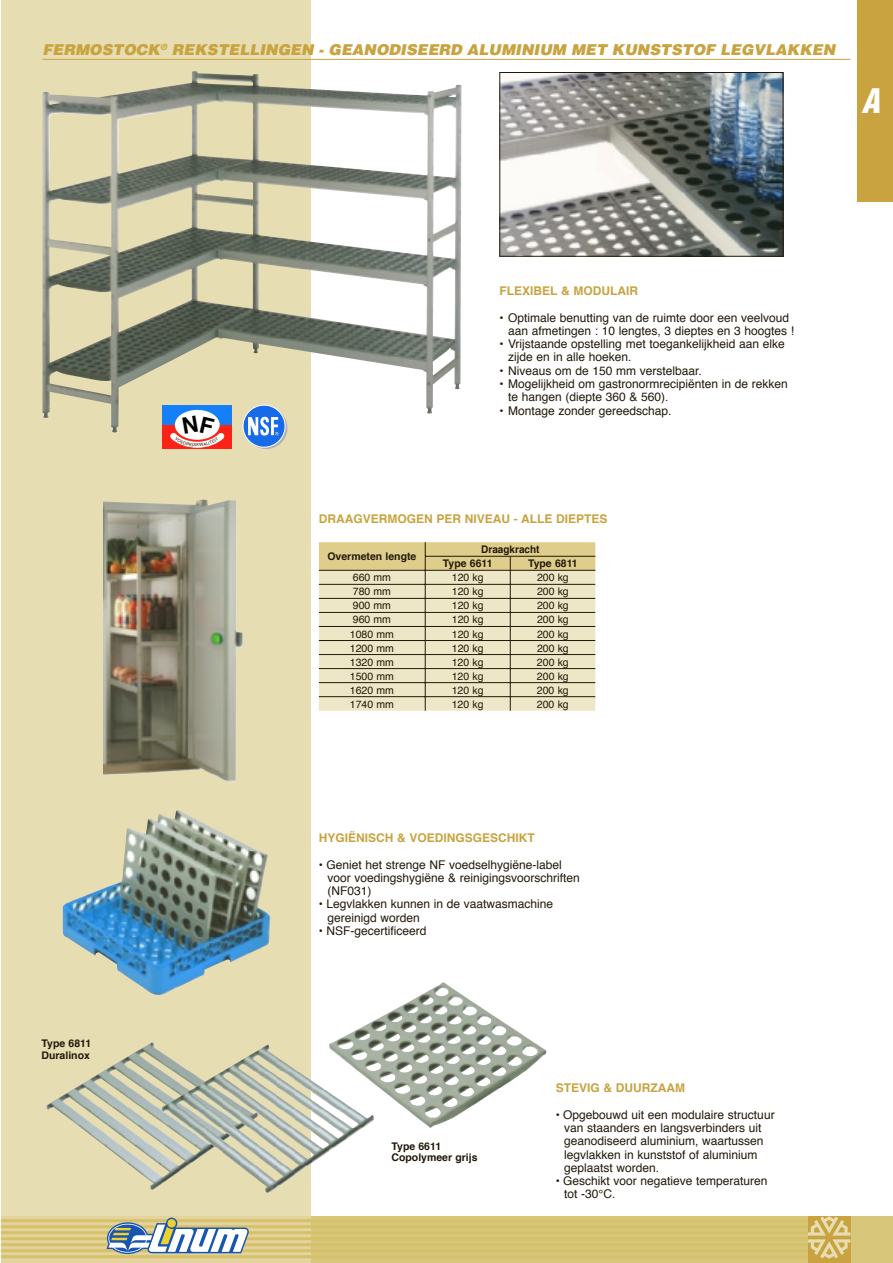
<style>
.page{position:relative;width:893px;height:1263px;background:#fff}
.page>*{position:absolute;margin:0;border:0;box-sizing:border-box;transform-origin:0 0}
.t1{font:italic 900 condensed 33px "Helvetica LT Std";color:#fff}
.t2{font:italic 900 15px "Helvetica";color:#c8a33f}
.t3{font:12px/13.2px "Helvetica";color:#22190a}
.t4{font:700 12px "Helvetica";color:#c8a33f}
.t5{font:10.5px "Helvetica";color:#22190a}
.t6{font:700 10.5px/11.6px "Helvetica";color:#22190a}
.t7{font:700 10.5px/14.1px "Helvetica";color:#22190a;scale:.95 1}
.t8{font:4.2px "Helvetica";color:#22190a}
</style>
<div class="page">
<div style="left:1px;top:0;width:309px;height:1225px;background:#e7ddb2"></div>
<div style="left:310px;top:1216px;width:583px;height:47px;background:#d8c77a"></div>
<div style="left:1px;top:1216px;width:309px;height:47px;background:#e3d49d"></div>
<hr style="left:1px;top:1219px;width:811px;height:3px;background:#d6c06a">
<hr style="left:1px;top:1225px;width:811px;height:3px;background:#d6c06a">
<hr style="left:1px;top:1231px;width:811px;height:3px;background:#d6c06a">
<hr style="left:1px;top:1237px;width:811px;height:3px;background:#d6c06a">
<hr style="left:1px;top:1243px;width:811px;height:3px;background:#d6c06a">
<hr style="left:1px;top:1249px;width:811px;height:3px;background:#d6c06a">
<hr style="left:1px;top:1255px;width:811px;height:3px;background:#d6c06a">
<div style="left:808px;top:1216px;width:42px;height:47px;background:#c8a33f"></div>
<svg style="left:808px;top:1216px;width:42px;height:43px"></svg>
<svg style="left:106px;top:1217px;width:143px;height:37px"></svg>
<div style="left:857px;top:0;width:36px;height:202px;background:#c8a33f"></div>
<hr style="left:43px;top:59px;width:807px;height:1px;background:#c8a33f">
<img style="left:42px;top:71px;width:420px;height:361px">
<img style="left:501px;top:74px;width:280px;height:180px">
<div style="left:499px;top:72px;width:284px;height:184px;border:1px solid #22190a"></div>
<svg style="left:319px;top:542px;width:276px;height:169px;background:#ddd4b0"></svg>
<img style="left:104px;top:499px;width:139px;height:283px">
<img style="left:62px;top:810px;width:208px;height:185px">
<img style="left:47px;top:1042px;width:114px;height:148px">
<img style="left:161px;top:1044px;width:201px;height:149px">
<img style="left:329px;top:982px;width:217px;height:146px">
<div style="left:162px;top:405px;width:70px;height:20px;background:#157ff7"></div>
<div style="left:162px;top:425px;width:70px;height:24px;background:#fc2216"></div>
<div style="left:175px;top:410px;width:45px;height:30px;background:#fff;border-radius:50%"></div>
<svg style="left:243px;top:405px;width:46px;height:44px"></svg>
<svg style="left:170px;top:416px;width:54px;height:32px"></svg>
<p class="t2" style="left:43px;top:44px;width:794px">FERMOSTOCK<sup>®</sup> REKSTELLINGEN - GEANODISEERD ALUMINIUM MET KUNSTSTOF LEGVLAKKEN</p>
<h1 class="t1" style="left:862px;top:89px;width:20px">A</h1>
<p class="t8" style="left:197px;top:443px;width:4px">K</p>
<p class="t6" style="left:42px;top:1039px;width:51px">Type 6811<br>Duralinox</p>
<p class="t4" style="left:500px;top:286px;width:140px">FLEXIBEL &amp; MODULAIR</p>
<p class="t3" style="left:508px;top:312px;width:288px;text-indent:-9px">• Optimale benutting van de ruimte door een veelvoud aan afmetingen : 10 lengtes, 3 dieptes en 3 hoogtes !</p>
<p class="t3" style="left:508px;top:338px;width:278px;text-indent:-9px">• Vrijstaande opstelling met toegankelijkheid aan elke zijde en in alle hoeken.</p>
<p class="t3" style="left:500px;top:365px;width:204px">• Niveaus om de 150 mm verstelbaar.</p>
<p class="t3" style="left:508px;top:378px;width:281px;text-indent:-9px">• Mogelijkheid om gastronormrecipiënten in de rekken te hangen (diepte 360 &amp; 560).</p>
<p class="t3" style="left:500px;top:405px;width:173px">• Montage zonder gereedschap.</p>
<p class="t4" style="left:319px;top:514px;width:290px">DRAAGVERMOGEN PER NIVEAU - ALLE DIEPTES</p>
<p class="t6" style="left:327px;top:552px;width:90px">Overmeten lengte</p>
<p class="t7" style="left:443px;top:543px;width:103px;text-indent:38px">Draagkracht<br>Type 6611</p>
<p class="t6" style="left:528px;top:559px;width:51px">Type 6811</p>
<p class="t5" style="left:353px;top:573px;width:40px">660 mm</p>
<p class="t5" style="left:452px;top:573px;width:33px">120 kg</p>
<p class="t5" style="left:537px;top:573px;width:33px">200 kg</p>
<p class="t5" style="left:353px;top:587px;width:40px">780 mm</p>
<p class="t5" style="left:452px;top:587px;width:33px">120 kg</p>
<p class="t5" style="left:537px;top:587px;width:33px">200 kg</p>
<p class="t5" style="left:353px;top:601px;width:40px">900 mm</p>
<p class="t5" style="left:452px;top:601px;width:33px">120 kg</p>
<p class="t5" style="left:537px;top:601px;width:33px">200 kg</p>
<p class="t5" style="left:353px;top:615px;width:40px">960 mm</p>
<p class="t5" style="left:452px;top:615px;width:33px">120 kg</p>
<p class="t5" style="left:537px;top:615px;width:33px">200 kg</p>
<p class="t5" style="left:350px;top:629px;width:46px">1080 mm</p>
<p class="t5" style="left:452px;top:629px;width:33px">120 kg</p>
<p class="t5" style="left:537px;top:629px;width:33px">200 kg</p>
<p class="t5" style="left:350px;top:643px;width:46px">1200 mm</p>
<p class="t5" style="left:452px;top:643px;width:33px">120 kg</p>
<p class="t5" style="left:537px;top:643px;width:33px">200 kg</p>
<p class="t5" style="left:350px;top:657px;width:46px">1320 mm</p>
<p class="t5" style="left:452px;top:657px;width:33px">120 kg</p>
<p class="t5" style="left:537px;top:657px;width:33px">200 kg</p>
<p class="t5" style="left:350px;top:671px;width:46px">1500 mm</p>
<p class="t5" style="left:452px;top:671px;width:33px">120 kg</p>
<p class="t5" style="left:537px;top:671px;width:33px">200 kg</p>
<p class="t5" style="left:350px;top:686px;width:46px">1620 mm</p>
<p class="t5" style="left:452px;top:686px;width:33px">120 kg</p>
<p class="t5" style="left:537px;top:686px;width:33px">200 kg</p>
<p class="t5" style="left:350px;top:700px;width:46px">1740 mm</p>
<p class="t5" style="left:452px;top:700px;width:33px">120 kg</p>
<p class="t5" style="left:537px;top:700px;width:33px">200 kg</p>
<p class="t4" style="left:319px;top:833px;width:218px">HYGIËNISCH &amp; VOEDINGSGESCHIKT</p>
<p class="t3" style="left:327px;top:859px;width:254px;text-indent:-9px">• Geniet het strenge NF voedselhygiëne-label voor voedingshygiëne &amp; reinigingsvoorschriften (NF031)</p>
<p class="t3" style="left:327px;top:898px;width:227px;text-indent:-9px">• Legvlakken kunnen in de vaatwasmachine gereinigd worden</p>
<p class="t3" style="left:319px;top:925px;width:109px">• NSF-gecertificeerd</p>
<p class="t6" style="left:391px;top:1141px;width:88px">Type 6611<br>Copolymeer grijs</p>
<p class="t4" style="left:556px;top:1083px;width:131px">STEVIG &amp; DUURZAAM</p>
<p class="t3" style="left:564px;top:1109px;width:212px;text-indent:-9px">• Opgebouwd uit een modulaire structuur van staanders en langsverbinders uit geanodiseerd aluminium, waartussen legvlakken in kunststof of aluminium geplaatst worden.</p>
<p class="t3" style="left:564px;top:1175px;width:205px;text-indent:-9px">• Geschikt voor negatieve temperaturen tot -30°C.</p>
</div>
